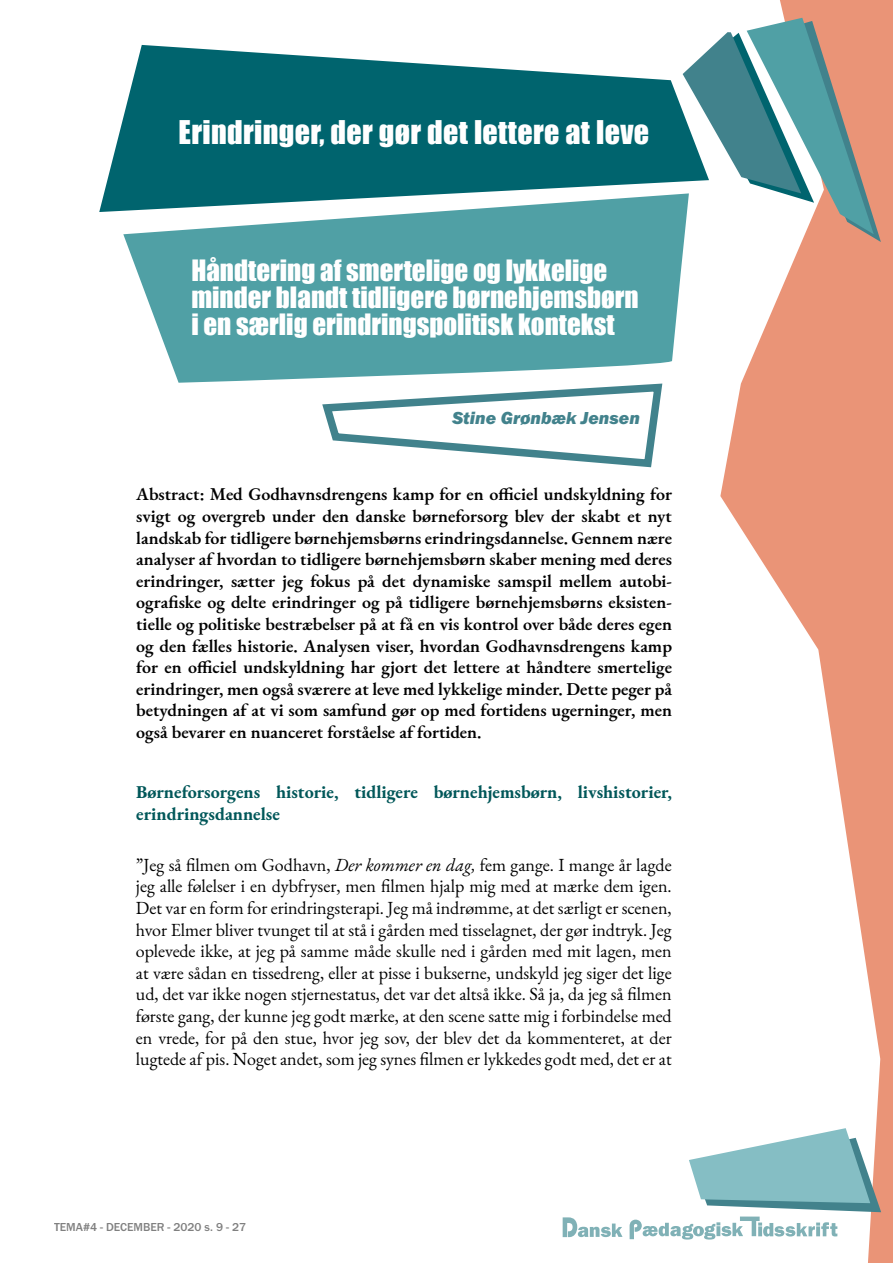
<style>
.page{position:relative;width:893px;height:1263px;background:#fff}
.page>*{position:absolute;margin:0;border:0;box-sizing:border-box;transform-origin:0 0}
.Awkward_Header{font:30px "Impact";letter-spacing:.01em;color:#fff}
.t1{font:27px/27px "Impact";color:#fff}
.Introduction{font:600 18px/21.6px "EB Garamond";color:#000;text-align:justify}
.t2{font:18px/21.6px "EB Garamond";color:#000;text-align:justify}
.Keywords{font:700 18px/21.6px "EB Garamond";color:#005759}
.Author_Name{font:18px "Franklin Gothic URW Hea Ita";color:#42828c}
.t3{font:500 12px "Franklin Gothic URW";color:#000}
.s1{font-style:italic}
</style>
<div class="page">
<svg style="left:99px;top:45px;width:584px;height:167px;fill:#00646e"></svg>
<svg style="left:563px;top:1217px;width:59px;height:20px"></svg>
<svg style="left:720px;top:0;width:173px;height:1263px"></svg>
<svg style="left:630px;top:1128px;width:251px;height:111px"></svg>
<svg style="left:683px;top:18px;width:198px;height:224px"></svg>
<svg style="left:322px;top:383px;width:341px;height:85px"></svg>
<svg style="left:123px;top:193px;width:566px;height:190px;fill:#50a0a5"></svg>
<p class="Awkward_Header" style="left:179px;top:109px;width:472px">Erindringer, der gør det lettere at leve</p>
<p class="t1" style="left:191px;top:256px;width:449px">Håndtering af smertelige og lykkelige minder blandt tidligere børnehjemsbørn i en særlig erindringspolitisk kontekst</p>
<p class="Author_Name" style="left:452px;top:406px;width:189px">Stine Grønbæk Jensen</p>
<p class="Introduction" style="left:136px;top:483px;width:537px">Abstract: Med Godhavnsdrengens kamp for en officiel undskyldning for svigt og overgreb under den danske børneforsorg blev der skabt et nyt landskab for tidligere børnehjemsbørns erindringsdannelse. Gennem nære analyser af hvordan to tidligere børnehjemsbørn skaber mening med deres erindringer, sætter jeg fokus på det dynamiske samspil mellem autobi&shy;ografiske og delte erindringer og på tidligere børnehjemsbørns eksisten&shy;tielle og politiske bestræbelser på at få en vis kontrol over både deres egen og den fælles historie. Analysen viser, hvordan Godhavnsdrengens kamp for en officiel undskyldning har gjort det lettere at håndtere smertelige erindringer, men også sværere at leve med lykkelige minder. Dette peger på betydningen af at vi som samfund gør op med fortidens ugerninger, men også bevarer en nuanceret forståelse af fortiden.</p>
<p class="Keywords" style="left:136px;top:781px;width:537px">Børneforsorgens historie, tidligere børnehjemsbørn, livshistorier, erindringsdannelse</p>
<p class="t2" style="left:136px;top:854px;width:537px">”Jeg så filmen om Godhavn, <span class="s1">Der kommer en dag,</span> fem gange. I mange år lagde jeg alle følelser i en dybfryser, men filmen hjalp mig med at mærke dem igen.<br>Det var en form for erindringsterapi. Jeg må indrømme, at det særligt er scenen, hvor Elmer bliver tvunget til at stå i gården med tisselagnet, der gør indtryk. Jeg oplevede ikke, at jeg på samme måde skulle ned i gården med mit lagen, men at være sådan en tissedreng, eller at pisse i bukserne, undskyld jeg siger det lige ud, det var ikke nogen stjernestatus, det var det altså ikke. Så ja, da jeg så filmen første gang, der kunne jeg godt mærke, at den scene satte mig i forbindelse med en vrede, for på den stue, hvor jeg sov, der blev det da kommenteret, at der lugtede af pis. Noget andet, som jeg synes filmen er lykkedes godt med, det er at</p>
<p class="t3" style="left:54px;top:1220px;width:194px">TEMA#4 - DECEMBER - 2020 s. 9 - 27</p>
</div>
